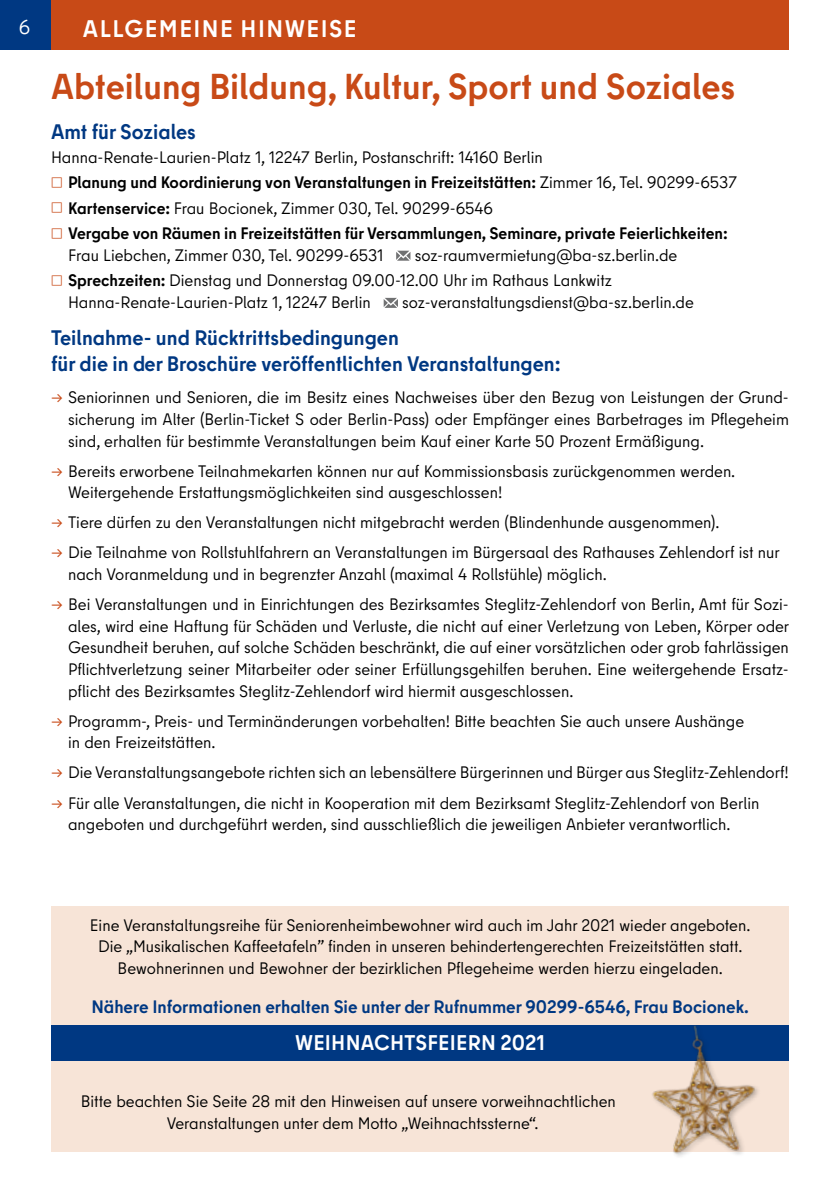
<style>
.page{position:relative;width:840px;height:1191px;background:#fff}
.page>*{position:absolute;margin:0;border:0;box-sizing:border-box;transform-origin:0 0}
.t1{font:700 36px "Berlin Type";color:#c84a17}
.t2{font:700 24px "Berlin Type";letter-spacing:.06em;color:#fff}
.t3{font:700 21.2px "Berlin Type";letter-spacing:.01em;color:#fff}
.t4{font:700 21px/27px "Berlin Type";color:#003882}
.t5{font:20px "Berlin Type";color:#fff}
.t6{font:700 18px "Berlin Type";color:#003882}
.t7{font:16.6px/21.6px "Berlin Type";color:#000}
.t8{font:700 16.6px/25.6px "Berlin Type";color:#000}
.s1{font-weight:400}
.s2{font-size:10px;color:#c84a17}
.s3{font-weight:700;font-size:10px;color:#c84a17}
.s4{font-weight:700}
.s5{color:#c84a17}
</style>
<div class="page">
<div style="left:0;top:0;width:788px;height:50px;background:#c84a17"></div>
<div style="left:0;top:0;width:51px;height:50px;background:#003882"></div>
<svg style="left:396px;top:251px;width:14px;height:10px"></svg>
<svg style="left:383px;top:298px;width:15px;height:10px"></svg>
<div style="left:51px;top:906px;width:737px;height:119px;background:#f7e4d7"></div>
<div style="left:51px;top:1054px;width:737px;height:97px;background:#f7e4d7"></div>
<div style="left:51px;top:1025px;width:737px;height:35px;background:#003882"></div>
<img style="left:636px;top:1025px;width:128px;height:132px">
<p class="t5" style="left:19px;top:14px;width:13px">6</p>
<h2 class="t2" style="left:83px;top:13px;width:275px">ALLGEMEINE HINWEISE</h2>
<h1 class="t1" style="left:51px;top:63px;width:685px">Abteilung Bildung, Kultur, Sport und Soziales</h1>
<p class="t4" style="left:51px;top:118px;width:146px">Amt für Soziales</p>
<p class="t8" style="left:51px;top:144px;width:687px"><span class="s1">Hanna-Renate-Laurien-Platz 1, 12247 Berlin, Postanschrift: 14160 Berlin<br></span><span class="s2">☐</span> Planung und Koordinierung von Veranstaltungen in Freizeitstätten: <span class="s1">Zimmer 16, Tel. 90299-6537 </span><span class="s2">☐</span> Kartenservice: <span class="s1">Frau Bocionek, Zimmer 030, Tel. 90299-6546<br></span><span class="s2">☐</span> Vergabe von Räumen in Freizeitstätten für Versammlungen, Seminare, private Feierlichkeiten:</p>
<p class="t7" style="left:68px;top:244px;width:316px">Frau Liebchen, Zimmer 030, Tel. 90299-6531</p>
<p class="t7" style="left:51px;top:242px;width:627px;line-height:25.6px;text-indent:363px">soz-raumvermietung@ba-sz.berlin.de <span class="s3">☐</span> <span class="s4">Sprechzeiten:</span> Dienstag und Donnerstag 09.00-12.00 Uhr im Rathaus Lankwitz</p>
<p class="t7" style="left:68px;top:291px;width:304px">Hanna-Renate-Laurien-Platz 1, 12247 Berlin</p>
<p class="t7" style="left:402px;top:291px;width:293px">soz-veranstaltungsdienst@ba-sz.berlin.de</p>
<p class="t4" style="left:51px;top:324px;width:510px">Teilnahme- und Rücktrittsbedingungen<br>für die in der Broschüre veröffentlichten Veranstaltungen:</p>
<p class="t7" style="left:68px;top:387px;width:722px;text-align:justify;text-indent:-17px"><span class="s5">→</span> Seniorinnen und Senioren, die im Besitz eines Nachweises über den Bezug von Leistungen der Grund&shy;sicherung im Alter (Berlin-Ticket S oder Berlin-Pass) oder Empfänger eines Barbetrages im Pflegeheim sind, erhalten für bestimmte Veranstaltungen beim Kauf einer Karte 50 Prozent Ermäßigung.</p>
<p class="t7" style="left:68px;top:460px;width:668px;text-indent:-17px"><span class="s5">→</span> Bereits erworbene Teilnahmekarten können nur auf Kommissionsbasis zurückgenommen werden.<br>Weitergehende Erstattungsmöglichkeiten sind ausgeschlossen!</p>
<p class="t7" style="left:51px;top:512px;width:669px"><span class="s5">→</span> Tiere dürfen zu den Veranstaltungen nicht mitgebracht werden (Blindenhunde ausgenommen).</p>
<p class="t7" style="left:68px;top:542px;width:712px;text-indent:-17px"><span class="s5">→</span> Die Teilnahme von Rollstuhlfahrern an Veranstaltungen im Bürgersaal des Rathauses Zehlendorf ist nur nach Voranmeldung und in begrenzter Anzahl (maximal 4 Rollstühle) möglich.</p>
<p class="t7" style="left:68px;top:593px;width:722px;text-align:justify;text-indent:-17px"><span class="s5">→</span> Bei Veranstaltungen und in Einrichtungen des Bezirksamtes Steglitz-Zehlendorf von Berlin, Amt für Sozi&shy;ales, wird eine Haftung für Schäden und Verluste, die nicht auf einer Verletzung von Leben, Körper oder Gesundheit beruhen, auf solche Schäden beschränkt, die auf einer vorsätzlichen oder grob fahrlässigen Pflichtverletzung seiner Mitarbeiter oder seiner Erfüllungsgehilfen beruhen. Eine weitergehende Ersatz&shy;pflicht des Bezirksamtes Steglitz-Zehlendorf wird hiermit ausgeschlossen.</p>
<p class="t7" style="left:68px;top:710px;width:677px;text-indent:-17px"><span class="s5">→</span> Programm-, Preis- und Terminänderungen vorbehalten! Bitte beachten Sie auch unsere Aushänge in den Freizeitstätten.</p>
<p class="t7" style="left:51px;top:762px;width:738px"><span class="s5">→</span> Die Veranstaltungsangebote richten sich an lebensältere Bürgerinnen und Bürger aus Steglitz-Zehlendorf!</p>
<p class="t7" style="left:68px;top:792px;width:692px;text-indent:-17px"><span class="s5">→</span> Für alle Veranstaltungen, die nicht in Kooperation mit dem Bezirksamt Steglitz-Zehlendorf von Berlin angeboten und durchgeführt werden, sind ausschließlich die jeweiligen Anbieter verantwortlich.</p>
<p class="t7" style="left:90px;top:914px;width:661px;text-align:center">Eine Veranstaltungsreihe für Seniorenheimbewohner wird auch im Jahr 2021 wieder angeboten.<br>Die „Musikalischen Kaffeetafeln” finden in unseren behindertengerechten Freizeitstätten statt.<br>Bewohnerinnen und Bewohner der bezirklichen Pflegeheime werden hierzu eingeladen.</p>
<p class="t6" style="left:91px;top:994px;width:658px">Nähere Informationen erhalten Sie unter der Rufnummer 90299-6546, Frau Bocionek.</p>
<p class="t3" style="left:295px;top:1029px;width:251px">WEIHNACHTSFEIERN 2021</p>
<p class="t7" style="left:81px;top:1091px;width:536px;text-align:center">Bitte beachten Sie Seite 28 mit den Hinweisen auf unsere vorweihnachtlichen<br>Veranstaltungen unter dem Motto „Weihnachtssterne“.</p>
</div>
